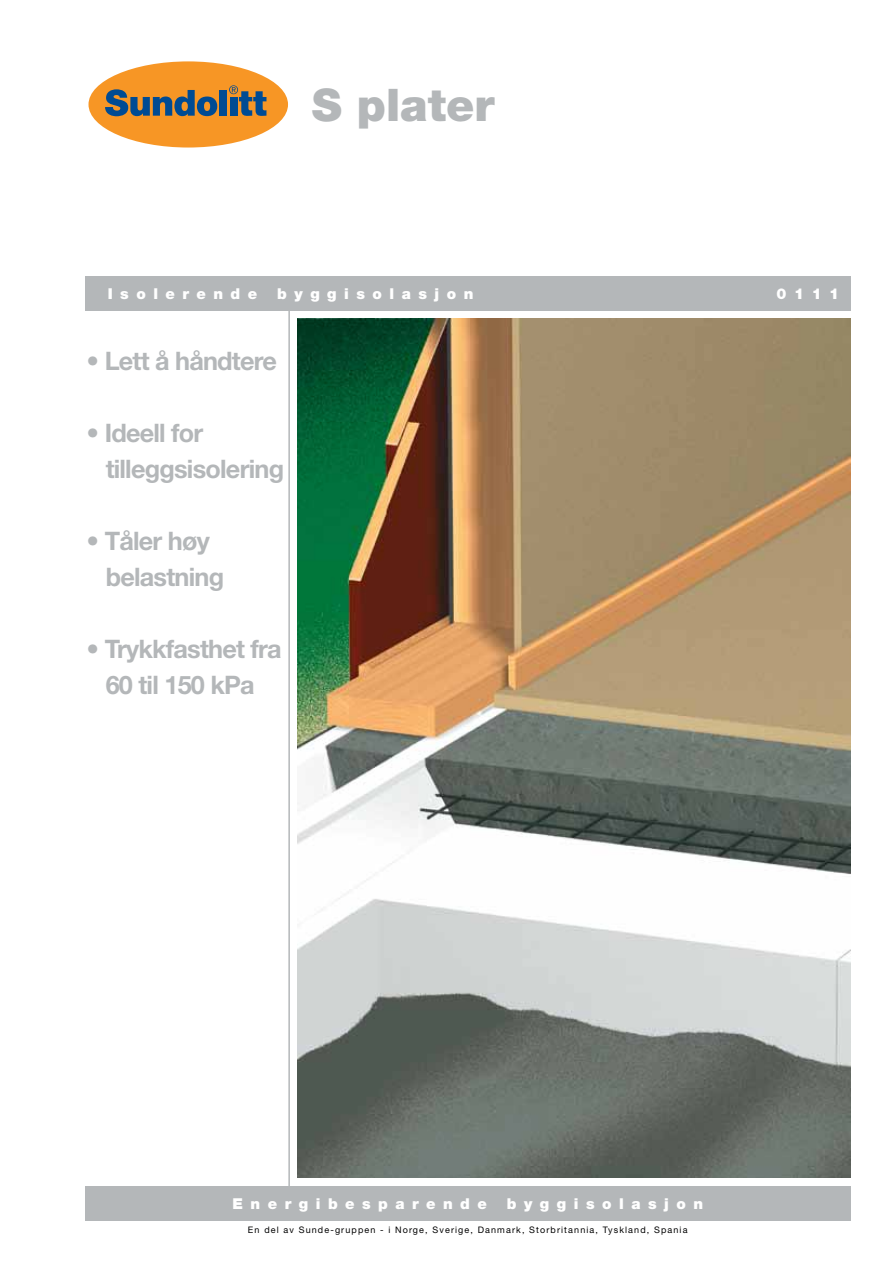
<style>
.page{position:relative;width:893px;height:1263px;background:#fff}
.page>*{position:absolute;margin:0;border:0;box-sizing:border-box;transform-origin:0 0}
.t1{font:900 45px "Helvetica Neue";color:#b4b7b9}
.t2{font:700 25.5px/36px "Helvetica Neue";letter-spacing:-.03em;color:#b4b7b9}
.t3{font:900 15px "Helvetica Neue";letter-spacing:.5em;color:#fff}
.t4{font:9px "Helvetica Neue";letter-spacing:.125em;color:#000}
</style>
<div class="page">
<img style="left:298px;top:319px;width:552px;height:859px">
<div style="left:85px;top:276px;width:765px;height:34px;background:#b4b7b9"></div>
<div style="left:85px;top:1186px;width:765px;height:34px;background:#b4b7b9"></div>
<hr style="left:288px;top:309px;width:2px;height:879px;background:#b4b7b9">
<div style="left:89px;top:61px;width:199px;height:87px;background:#f79625;border-radius:50%"></div>
<svg style="left:105px;top:89px;width:112px;height:27px"></svg>
<div style="left:220px;top:90px;width:7px;height:26px;background:#004b93"></div>
<svg style="left:229px;top:85px;width:37px;height:31px"></svg>
<h1 class="t1" style="left:312px;top:78px;width:184px">S plater</h1>
<p class="t3" style="left:108px;top:285px;width:151px">Isolerende</p>
<p class="t3" style="left:277px;top:285px;width:198px">byggisolasjon</p>
<p class="t3" style="left:777px;top:285px;width:64px">0111</p>
<p class="t2" style="left:87px;top:342px;width:192px">• Lett å håndtere</p>
<p class="t2" style="left:106px;top:414px;width:180px;text-indent:-19px">• Ideell for tilleggsisolering</p>
<p class="t2" style="left:106px;top:522px;width:120px;text-indent:-19px">• Tåler høy belastning</p>
<p class="t2" style="left:87px;top:630px;width:197px;text-align:center">• Trykkfasthet fra<br>60 til 150 kPa</p>
<p class="t3" style="left:232px;top:1195px;width:256px">Energibesparende</p>
<p class="t3" style="left:507px;top:1195px;width:198px">byggisolasjon</p>
<p class="t4" style="left:248px;top:1225px;width:441px">En del av Sunde-gruppen - i Norge, Sverige, Danmark, Storbritannia, Tyskland, Spania</p>
</div>
